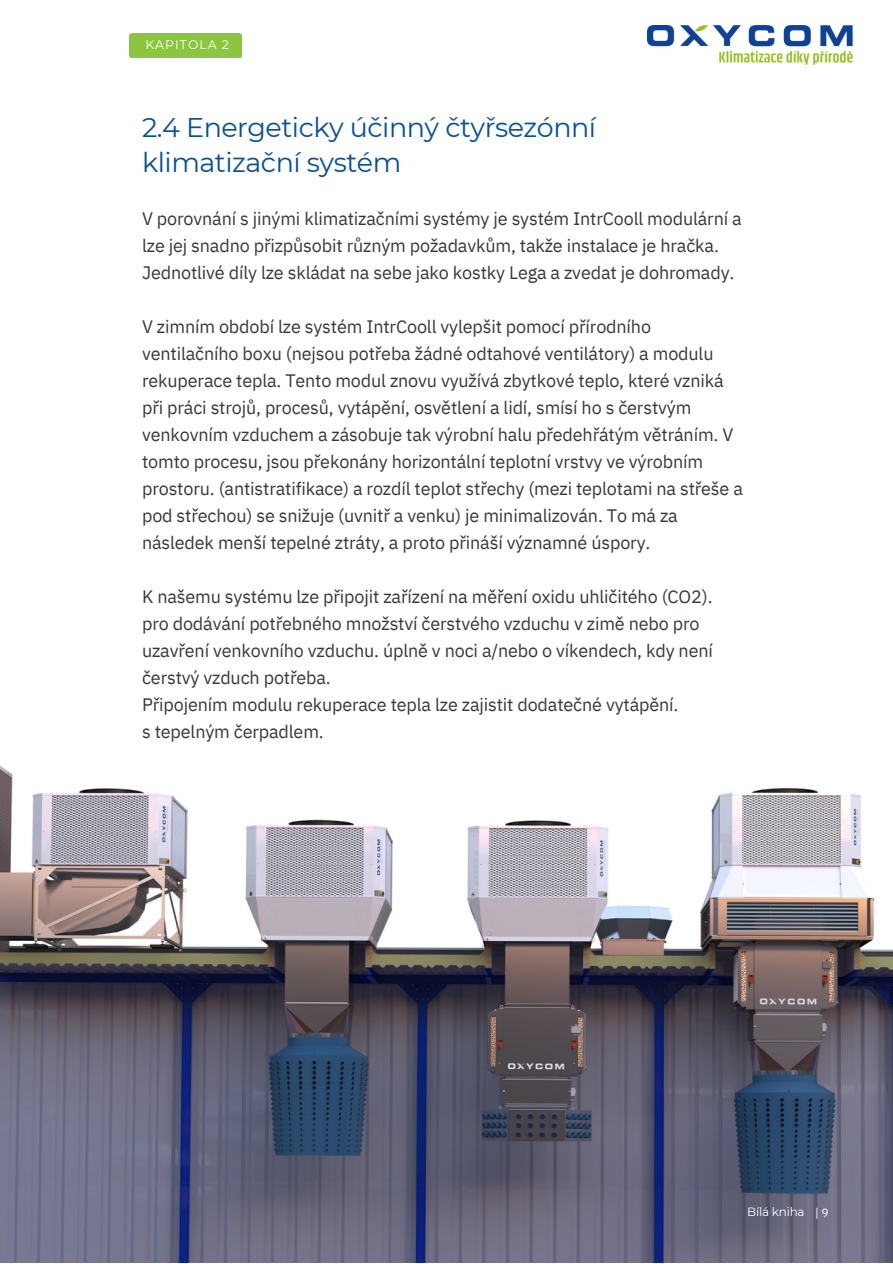
<style>
.page{position:relative;width:893px;height:1264px;background:#fff}
.page>*{position:absolute;margin:0;border:0;box-sizing:border-box;transform-origin:0 0}
.t1{font:27px/34.8px "Montserrat";letter-spacing:-.02em;color:#074f9b}
.t2{font:18px/27px "IBM Plex Sans";letter-spacing:-.01em;color:#353a3b}
.t3{font:12.45px "Montserrat";letter-spacing:.08em;color:#fff}
.t4{font:12px "Montserrat";letter-spacing:-.02em;color:#fff}
.t5{font:12px "IBM Plex Sans";color:#fff}
</style>
<div class="page">
<img style="left:0;top:765px;width:892px;height:497px">
<div style="left:129px;top:33px;width:113px;height:25px;background:#8cc640;border-radius:4px"></div>
<img style="left:647px;top:26px;width:205px;height:39px">
<p class="t3" style="left:145px;top:37px;width:85px">KAPITOLA 2</p>
<p class="t1" style="left:142px;top:110px;width:455px">2.4 Energeticky účinný čtyřsezónní klimatizační systém</p>
<p class="t2" style="left:142px;top:205px;width:601px">V porovnání s jinými klimatizačními systémy je systém IntrCooll modulární a lze jej snadno přizpůsobit různým požadavkům, takže instalace je hračka.<br>Jednotlivé díly lze skládat na sebe jako kostky Lega a zvedat je dohromady.</p>
<p class="t2" style="left:142px;top:313px;width:510px">V zimním období lze systém IntrCooll vylepšit pomocí přírodního</p>
<p class="t2" style="left:142px;top:340px;width:602px">ventilačního boxu (nejsou potřeba žádné odtahové ventilátory) a modulu rekuperace tepla. Tento modul znovu využívá zbytkové teplo, které vzniká při práci strojů, procesů, vytápění, osvětlení a lidí, smísí ho s čerstvým venkovním vzduchem a zásobuje tak výrobní halu předehřátým větráním. V tomto procesu, jsou překonány horizontální teplotní vrstvy ve výrobním prostoru. (antistratifikace) a rozdíl teplot střechy (mezi teplotami na střeše a pod střechou) se snižuje (uvnitř a venku) je minimalizován. To má za následek menší tepelné ztráty, a proto přináší významné úspory.</p>
<p class="t2" style="left:142px;top:583px;width:572px">K našemu systému lze připojit zařízení na měření oxidu uhličitého (CO2).</p>
<p class="t2" style="left:142px;top:610px;width:572px">pro dodávání potřebného množství čerstvého vzduchu v zimě nebo pro uzavření venkovního vzduchu. úplně v noci a/nebo o víkendech, kdy není čerstvý vzduch potřeba.</p>
<p class="t2" style="left:142px;top:691px;width:537px">Připojením modulu rekuperace tepla lze zajistit dodatečné vytápění.</p>
<p class="t2" style="left:142px;top:717px;width:183px">s tepelným čerpadlem.</p>
<p class="t4" style="left:747px;top:1204px;width:59px">Bílá kniha</p>
<p class="t5" style="left:815px;top:1204px;width:15px">|9</p>
</div>
